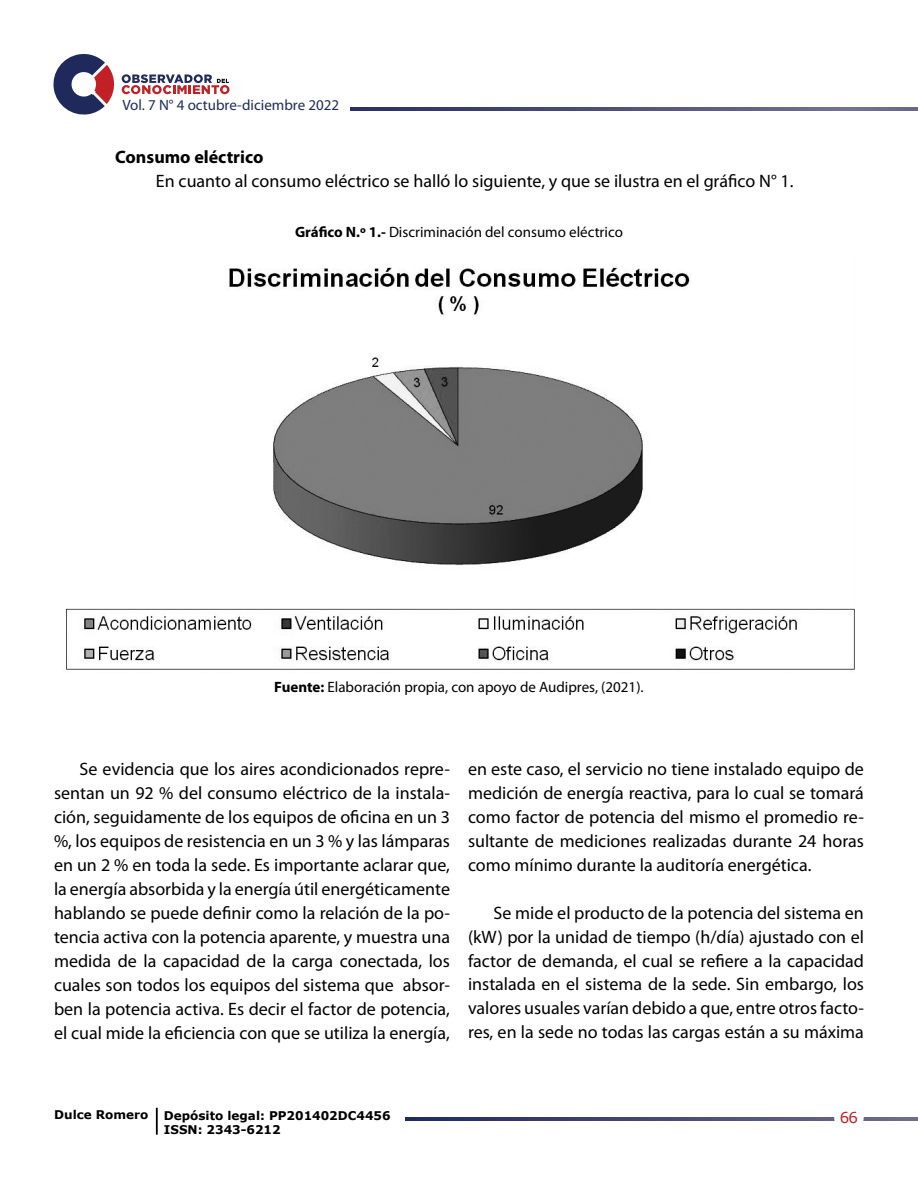
<style>
.page{position:relative;width:918px;height:1188px;background:#fff}
.page>*{position:absolute;margin:0;border:0;box-sizing:border-box;transform-origin:0 0}
.t1{font:18px/24px "Myriad Pro";color:#000;text-align:justify}
.t2{font:700 18px "Myriad Pro";color:#000}
.t3{font:15px "Myriad Pro";color:#000}
.t4{font:15px "Myriad Pro";color:#202b5c}
.t5{font:15px "Verdana";color:#c02026}
.t6{font:700 12px/14.4px "Verdana";color:#000}
.s1{font-weight:700}
</style>
<div class="page">
<svg style="left:406px;top:1117px;width:512px;height:3px"></svg>
<div style="left:834px;top:1103px;width:30px;height:29px;background:#fff;border-radius:50%"></div>
<svg style="left:122px;top:74px;width:108px;height:20px"></svg>
<svg style="left:53px;top:54px;width:61px;height:61px"></svg>
<svg style="left:351px;top:107px;width:567px;height:3px;background:#52527b"></svg>
<hr style="left:156px;top:1108px;width:2px;height:27px;background:#000">
<img style="left:66px;top:264px;width:789px;height:407px">
<p class="t4" style="left:122px;top:95px;width:218px">Vol. 7 N° 4 octubre-diciembre 2022</p>
<p class="t2" style="left:115px;top:145px;width:150px">Consumo eléctrico</p>
<p class="t1" style="left:156px;top:169px;width:639px">En cuanto al consumo eléctrico se halló lo siguiente, y que se ilustra en el gráfico N° 1.</p>
<p class="t3" style="left:295px;top:222px;width:329px"><span class="s1">Gráfico N.º 1.-</span> Discriminación del consumo eléctrico</p>
<p class="t3" style="left:274px;top:677px;width:371px"><span class="s1">Fuente:</span> Elaboración propia, con apoyo de Audipres, (2021).</p>
<p class="t1" style="left:54px;top:756px;width:398px;text-indent:26px">Se evidencia que los aires acondicionados repre&shy;sentan un 92 % del consumo eléctrico de la instala&shy;ción, seguidamente de los equipos de oficina en un 3 %, los equipos de resistencia en un 3 % y las lámparas en un 2 % en toda la sede. Es importante aclarar que, la energía absorbida y la energía útil energéticamente hablando se puede definir como la relación de la po&shy;tencia activa con la potencia aparente, y muestra una medida de la capacidad de la carga conectada, los cuales son todos los equipos del sistema que absor&shy;ben la potencia activa. Es decir el factor de potencia, el cual mide la eficiencia con que se utiliza la energía,</p>
<p class="t1" style="left:468px;top:756px;width:398px">en este caso, el servicio no tiene instalado equipo de medición de energía reactiva, para lo cual se tomará como factor de potencia del mismo el promedio re&shy;sultante de mediciones realizadas durante 24 horas como mínimo durante la auditoría energética.</p>
<p class="t1" style="left:468px;top:900px;width:398px;text-indent:26px">Se mide el producto de la potencia del sistema en (kW) por la unidad de tiempo (h/día) ajustado con el factor de demanda, el cual se refiere a la capacidad instalada en el sistema de la sede. Sin embargo, los valores usuales varían debido a que, entre otros facto&shy;res, en la sede no todas las cargas están a su máxima</p>
<p class="t6" style="left:54px;top:1108px;width:96px">Dulce Romero</p>
<p class="t6" style="left:164px;top:1108px;width:228px">Depósito legal: PP201402DC4456<br>ISSN: 2343-6212</p>
<p class="t5" style="left:840px;top:1107px;width:20px">66</p>
</div>
